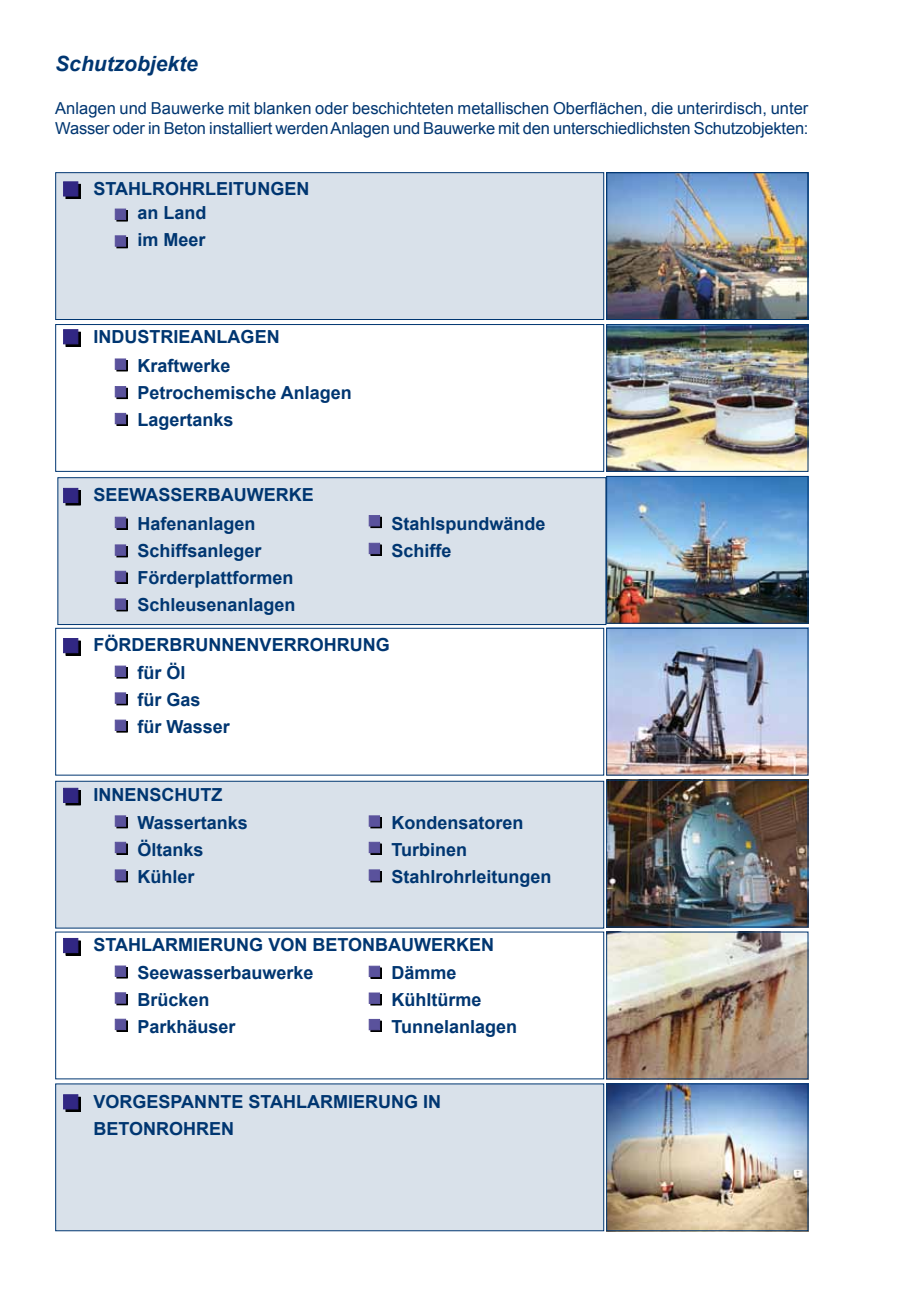
<style>
.page{position:relative;width:919px;height:1289px;background:#fff}
.page>*{position:absolute;margin:0;border:0;box-sizing:border-box;transform-origin:0 0}
.t1{font:italic 700 21px "Arial";color:#003671}
.t2{font:700 18px/27px "Arial";color:#003671}
.t3{font:16.5px/19.8px "Arial";letter-spacing:-.01em;color:#003671}
</style>
<div class="page">
<img style="left:608px;top:1085px;width:198px;height:144px">
<img style="left:608px;top:933px;width:198px;height:144px">
<img style="left:608px;top:781px;width:198px;height:144px">
<img style="left:608px;top:630px;width:198px;height:143px">
<img style="left:608px;top:478px;width:198px;height:143px">
<img style="left:608px;top:326px;width:198px;height:144px">
<img style="left:608px;top:174px;width:198px;height:144px">
<div style="left:606px;top:324px;width:202px;height:148px;border:1px solid #003671"></div>
<div style="left:606px;top:628px;width:202px;height:147px;border:1px solid #003671"></div>
<div style="left:606px;top:779px;width:202px;height:148px;border:1px solid #003671"></div>
<div style="left:606px;top:931px;width:202px;height:148px;border:1px solid #003671"></div>
<div style="left:606px;top:1083px;width:202px;height:148px;border:1px solid #003671"></div>
<div style="left:606px;top:476px;width:202px;height:147px;border:1px solid #003671"></div>
<div style="left:606px;top:172px;width:202px;height:148px;border:1px solid #003671"></div>
<div style="left:55px;top:1083px;width:549px;height:148px;background:#d9e1ea"></div>
<div style="left:55px;top:780px;width:549px;height:148px;background:#d9e1ea;border:1px solid #003671"></div>
<div style="left:57px;top:477px;width:549px;height:148px;background:#d9e1ea;border:1px solid #003671"></div>
<div style="left:55px;top:172px;width:549px;height:148px;background:#d9e1ea;border:1px solid #003671"></div>
<div style="left:116px;top:210px;width:12px;height:11px;border:1px solid #000"></div>
<div style="left:115px;top:209px;width:11px;height:11px;background:#5a529c"></div>
<div style="left:116px;top:237px;width:12px;height:11px;border:1px solid #000"></div>
<div style="left:115px;top:235px;width:11px;height:11px;background:#5a529c;border:1px solid #5a529c"></div>
<div style="left:116px;top:360px;width:12px;height:11px;border:1px solid #000"></div>
<div style="left:115px;top:358px;width:11px;height:12px;background:#5a529c;border:1px solid #5a529c"></div>
<div style="left:116px;top:388px;width:12px;height:11px;border:1px solid #000"></div>
<div style="left:115px;top:386px;width:11px;height:11px;background:#5a529c"></div>
<div style="left:116px;top:414px;width:12px;height:12px;border:1px solid #000"></div>
<div style="left:115px;top:413px;width:11px;height:11px;background:#5a529c"></div>
<div style="left:116px;top:518px;width:12px;height:11px;border:1px solid #000"></div>
<div style="left:115px;top:517px;width:11px;height:11px;background:#5a529c"></div>
<div style="left:370px;top:517px;width:11px;height:11px;border:1px solid #000"></div>
<div style="left:369px;top:515px;width:11px;height:11px;background:#5a529c"></div>
<div style="left:116px;top:546px;width:12px;height:11px;border:1px solid #000"></div>
<div style="left:115px;top:544px;width:11px;height:11px;background:#5a529c;border:1px solid #5a529c"></div>
<div style="left:370px;top:544px;width:11px;height:11px;border:1px solid #000"></div>
<div style="left:369px;top:543px;width:11px;height:11px;background:#5a529c"></div>
<div style="left:116px;top:572px;width:12px;height:11px;border:1px solid #000"></div>
<div style="left:115px;top:571px;width:11px;height:11px;background:#5a529c"></div>
<div style="left:116px;top:600px;width:12px;height:11px;border:1px solid #000"></div>
<div style="left:115px;top:598px;width:11px;height:11px;background:#5a529c;border:1px solid #5a529c"></div>
<div style="left:116px;top:667px;width:12px;height:11px;border:1px solid #000"></div>
<div style="left:115px;top:665px;width:11px;height:12px;background:#5a529c;border:1px solid #5a529c"></div>
<div style="left:116px;top:694px;width:12px;height:11px;border:1px solid #000"></div>
<div style="left:115px;top:692px;width:11px;height:11px;background:#5a529c;border:1px solid #5a529c"></div>
<div style="left:116px;top:721px;width:12px;height:11px;border:1px solid #000"></div>
<div style="left:115px;top:719px;width:11px;height:12px;background:#5a529c;border:1px solid #5a529c"></div>
<div style="left:116px;top:817px;width:12px;height:11px;border:1px solid #000"></div>
<div style="left:115px;top:815px;width:11px;height:11px;background:#5a529c;border:1px solid #5a529c"></div>
<div style="left:370px;top:817px;width:11px;height:11px;border:1px solid #000"></div>
<div style="left:369px;top:815px;width:11px;height:11px;background:#5a529c;border:1px solid #5a529c"></div>
<div style="left:370px;top:843px;width:11px;height:11px;border:1px solid #000"></div>
<div style="left:369px;top:842px;width:11px;height:11px;background:#5a529c"></div>
<div style="left:116px;top:843px;width:12px;height:11px;border:1px solid #000"></div>
<div style="left:115px;top:842px;width:11px;height:11px;background:#5a529c"></div>
<div style="left:370px;top:871px;width:11px;height:11px;border:1px solid #000"></div>
<div style="left:369px;top:869px;width:11px;height:11px;background:#5a529c;border:1px solid #5a529c"></div>
<div style="left:116px;top:871px;width:12px;height:11px;border:1px solid #000"></div>
<div style="left:115px;top:869px;width:11px;height:11px;background:#5a529c;border:1px solid #5a529c"></div>
<div style="left:370px;top:967px;width:11px;height:11px;border:1px solid #000"></div>
<div style="left:369px;top:965px;width:11px;height:11px;background:#5a529c;border:1px solid #5a529c"></div>
<div style="left:116px;top:967px;width:12px;height:11px;border:1px solid #000"></div>
<div style="left:115px;top:965px;width:11px;height:11px;background:#5a529c;border:1px solid #5a529c"></div>
<div style="left:370px;top:994px;width:11px;height:11px;border:1px solid #000"></div>
<div style="left:369px;top:992px;width:11px;height:11px;background:#5a529c;border:1px solid #5a529c"></div>
<div style="left:116px;top:994px;width:12px;height:11px;border:1px solid #000"></div>
<div style="left:115px;top:992px;width:11px;height:11px;background:#5a529c;border:1px solid #5a529c"></div>
<div style="left:370px;top:1020px;width:11px;height:11px;border:1px solid #000"></div>
<div style="left:369px;top:1019px;width:11px;height:11px;background:#5a529c"></div>
<div style="left:116px;top:1020px;width:12px;height:11px;border:1px solid #000"></div>
<div style="left:115px;top:1018px;width:11px;height:11px;background:#5a529c;border:1px solid #5a529c"></div>
<div style="left:66px;top:184px;width:14px;height:14px;background:#1a1548"></div>
<div style="left:66px;top:184px;width:14px;height:15px;border:1px solid #000"></div>
<div style="left:63px;top:182px;width:15px;height:14px;background:#312783"></div>
<div style="left:66px;top:332px;width:14px;height:14px;border:1px solid #000"></div>
<div style="left:63px;top:329px;width:15px;height:15px;background:#312783;border:1px solid #312783"></div>
<div style="left:66px;top:491px;width:14px;height:14px;background:#2f267f"></div>
<div style="left:66px;top:490px;width:14px;height:15px;border:1px solid #000"></div>
<div style="left:63px;top:488px;width:15px;height:14px;background:#312783"></div>
<div style="left:66px;top:640px;width:14px;height:15px;border:1px solid #000"></div>
<div style="left:63px;top:638px;width:15px;height:15px;background:#312783;border:1px solid #312783"></div>
<div style="left:66px;top:790px;width:14px;height:15px;background:#302682"></div>
<div style="left:66px;top:790px;width:14px;height:15px;border:1px solid #000"></div>
<div style="left:63px;top:788px;width:15px;height:14px;background:#312783"></div>
<div style="left:66px;top:940px;width:14px;height:15px;background:#2e257c"></div>
<div style="left:66px;top:940px;width:14px;height:15px;border:1px solid #000"></div>
<div style="left:63px;top:938px;width:15px;height:14px;background:#312783;border:1px solid #312783"></div>
<div style="left:66px;top:1097px;width:14px;height:14px;border:1px solid #000"></div>
<div style="left:63px;top:1094px;width:15px;height:15px;background:#312783;border:1px solid #312783"></div>
<div style="left:55px;top:628px;width:549px;height:147px;border:1px solid #003671"></div>
<div style="left:55px;top:324px;width:549px;height:148px;border:1px solid #003671"></div>
<p class="t1" style="left:55px;top:49px;width:144px">Schutzobjekte</p>
<p class="t3" style="left:55px;top:99px;width:754px">Anlagen und Bauwerke mit blanken oder beschichteten metallischen Oberflächen, die unterirdisch, unter<br>Wasser oder in Beton installiert werden Anlagen und Bauwerke mit den unterschiedlichsten Schutzobjekten:</p>
<p class="t2" style="left:94px;top:175px;width:217px">STAHLROHRLEITUNGEN</p>
<p class="t2" style="left:137px;top:200px;width:71px">an Land im Meer</p>
<p class="t2" style="left:94px;top:323px;width:187px">INDUSTRIEANLAGEN</p>
<p class="t2" style="left:137px;top:352px;width:216px">Kraftwerke<br>Petrochemische Anlagen<br>Lagertanks</p>
<p class="t2" style="left:94px;top:482px;width:222px">SEEWASSERBAUWERKE</p>
<p class="t2" style="left:137px;top:510px;width:160px">Hafenanlagen<br>Schiffsanleger<br>Förderplattformen<br>Schleusenanlagen</p>
<p class="t2" style="left:391px;top:510px;width:156px">Stahlspundwände<br>Schiffe</p>
<p class="t2" style="left:94px;top:632px;width:297px">FÖRDERBRUNNENVERROHRUNG</p>
<p class="t2" style="left:137px;top:659px;width:94px">für Öl<br>für Gas<br>für Wasser</p>
<p class="t2" style="left:94px;top:782px;width:130px">INNENSCHUTZ</p>
<p class="t2" style="left:137px;top:809px;width:112px">Wassertanks<br>Öltanks<br>Kühler</p>
<p class="t2" style="left:391px;top:809px;width:162px">Kondensatoren<br>Turbinen<br>Stahlrohrleitungen</p>
<p class="t2" style="left:94px;top:932px;width:402px">STAHLARMIERUNG VON BETONBAUWERKEN</p>
<p class="t2" style="left:137px;top:959px;width:178px">Seewasserbauwerke<br>Brücken<br>Parkhäuser</p>
<p class="t2" style="left:391px;top:959px;width:127px">Dämme<br>Kühltürme<br>Tunnelanlagen</p>
<p class="t2" style="left:94px;top:1088px;width:349px">VORGESPANNTE STAHLARMIERUNG IN<br>BETONROHREN</p>
</div>
